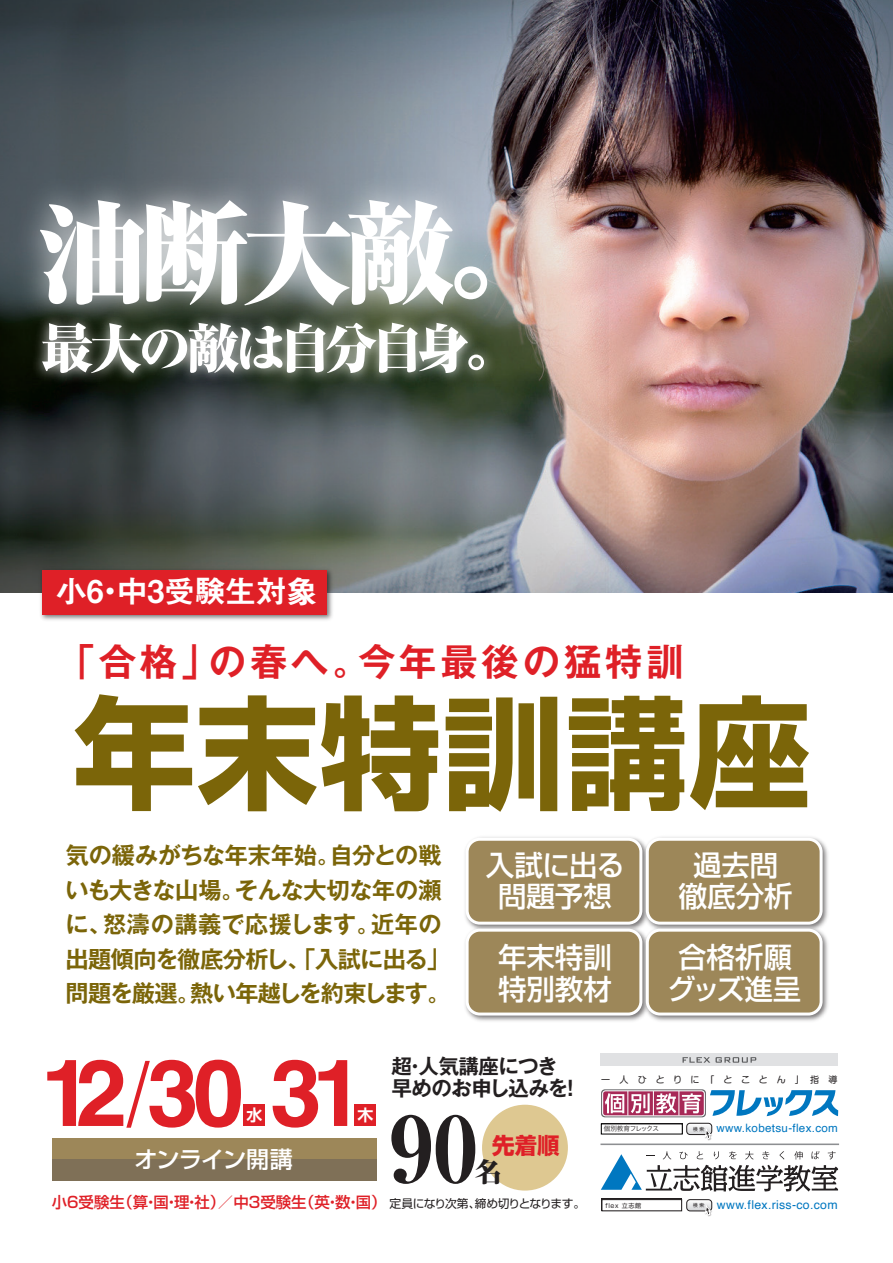
<style>
.page{position:relative;width:893px;height:1263px;background:#fff}
.page>*{position:absolute;margin:0;border:0;box-sizing:border-box;transform-origin:0 0}
.t1{font:700 121.95px "Shin Go Pro";letter-spacing:.01em;color:#7b6509}
.t2{font:800 expanded 111px "Ryumin Pro";color:#fff}
.t3{font:700 93px "Helvetica";color:#df2027}
.t4{font:700 expanded 90.15px "Ryumin Pro";color:#231f20}
.t5{font:800 expanded 52.95px "Ryumin Pro";letter-spacing:-.12em;color:#fff}
.t6{font:700 37.5px "Gothic MB101 Pro De";letter-spacing:.1em;color:#df2027}
.t7{font:31.5px "Midashi Go Pro MB31";letter-spacing:-.025em;color:#fff}
.t8{font:500 28.5px/31.2px "Shin Go Pro";color:#fff;text-align:center}
.t9{font:800 expanded 26.85px "Ryumin Pro";color:#231f20}
.t10{font:700 23.25px/34.5px "Gothic MB101 Pro De";letter-spacing:-.025em;color:#7b6509}
.t11{font:500 23.1px "Shin Go Pro";letter-spacing:-.035em;color:#fff}
.t12{font:700 22.35px "Shin Go Pro";color:#df2027}
.t13{font:700 20.55px/22.5px "Gothic MB101 Pro De";letter-spacing:-.03em;color:#231f20}
.t14{font:700 15.9px "Shin Go Pro De";color:#fff}
.t15{font:500 15.45px "Shin Go Pro";letter-spacing:-.06em;color:#df2027}
.t16{font:12.15px "Helvetica";letter-spacing:.025em;color:#0077c0}
.t17{font:11.7px "Shin Go Pro";letter-spacing:-.06em;color:#231f20}
.t18{font:11.55px "Helvetica";letter-spacing:.025em;color:#0077c0}
.t19{font:9px "Shin M Go Pro";letter-spacing:.975em;color:#231f20}
.t20{font:6.6px "Hira Kaku Pro W3";letter-spacing:-.1em;color:#231f20}
.t21{font:6.15px "Shin Go Pro";letter-spacing:.1em;color:#231f20}
.t22{font:4.95px "Shin Go Pro";color:#231f20;scale:.95 1}
.s1{font-weight:300;font-size:80.55px}
</style>
<div class="page">
<img style="left:0;top:0;width:893px;height:593px">
<img style="left:23px;top:365px;width:482px;height:35px">
<img style="left:0;top:157px;width:535px;height:208px">
<div style="left:243px;top:1104px;width:22px;height:22px;background:#df2027"></div>
<div style="left:354px;top:1104px;width:22px;height:22px;background:#df2027"></div>
<img style="left:465px;top:837px;width:176px;height:87px">
<div style="left:467px;top:839px;width:174px;height:84px;background:#9d8759;border-radius:13px"></div>
<div style="left:466px;top:838px;width:176px;height:87px;border:3px solid #fff;border-radius:13px"></div>
<img style="left:641px;top:837px;width:187px;height:87px">
<div style="left:647px;top:839px;width:174px;height:84px;background:#9d8759;border-radius:13px"></div>
<div style="left:646px;top:838px;width:177px;height:87px;border:3px solid #fff;border-radius:13px"></div>
<img style="left:465px;top:924px;width:176px;height:97px">
<div style="left:467px;top:930px;width:174px;height:84px;background:#9d8759;border-radius:13px"></div>
<div style="left:466px;top:929px;width:176px;height:86px;border:3px solid #fff;border-radius:13px"></div>
<img style="left:641px;top:924px;width:187px;height:97px">
<div style="left:647px;top:930px;width:174px;height:84px;background:#9d8759;border-radius:13px"></div>
<div style="left:646px;top:929px;width:177px;height:86px;border:3px solid #fff;border-radius:13px"></div>
<svg style="left:601px;top:1089px;width:105px;height:28px"></svg>
<svg style="left:602px;top:1090px;width:103px;height:26px"></svg>
<div style="left:603px;top:1091px;width:101px;height:24px;background:#a72957;border-radius:2px"></div>
<svg style="left:710px;top:1090px;width:128px;height:26px"></svg>
<svg style="left:605px;top:1091px;width:96px;height:24px"></svg>
<hr style="left:600px;top:1143px;width:239px;height:2px;background:#8d8f92">
<div style="left:602px;top:1199px;width:80px;height:12px;background:#fff;border:1px solid #231f20"></div>
<div style="left:686px;top:1123px;width:26px;height:12px;border:1px solid #231f20;border-radius:3px"></div>
<svg style="left:687px;top:1123px;width:25px;height:17px"></svg>
<div style="left:686px;top:1199px;width:26px;height:12px;border:1px solid #231f20;border-radius:3px"></div>
<svg style="left:687px;top:1199px;width:25px;height:17px"></svg>
<div style="left:601px;top:1123px;width:81px;height:10px;background:#171516"></div>
<div style="left:601px;top:1124px;width:81px;height:10px;background:#fff"></div>
<div style="left:601px;top:1053px;width:237px;height:13px;background:#e0e1e3"></div>
<svg style="left:682px;top:1057px;width:28px;height:6px"></svg>
<svg style="left:716px;top:1057px;width:40px;height:6px"></svg>
<img style="left:38px;top:565px;width:298px;height:55px">
<div style="left:42px;top:570px;width:285px;height:45px;background:#df2027"></div>
<svg style="left:601px;top:1151px;width:237px;height:40px"></svg>
<div style="left:482px;top:1105px;width:86px;height:85px;background:#dec891;border-radius:50%"></div>
<div style="left:52px;top:1139px;width:324px;height:42px;background:#9d8759"></div>
<div style="left:52px;top:1160px;width:324px;height:21px;background:#7f7057"></div>
<h2 class="t2" style="left:37px;top:166px;width:523px">油断大敵。</h2>
<h3 class="t5" style="left:41px;top:306px;width:479px">最大の敵は自分自身。</h3>
<h3 class="t7" style="left:56px;top:566px;width:263px">小6・中3受験生対象</h3>
<h3 class="t6" style="left:58px;top:630px;width:628px">「合格」の春へ。今年最後の猛特訓</h3>
<h1 class="t1" style="left:73px;top:656px;width:739px">年末特訓講座</h1>
<p class="t10" style="left:65px;top:835px;width:387px">気の緩みがちな年末年始。自分との戦いも大きな山場。そんな大切な年の瀬に、怒濤の講義で応援します。近年の出題傾向を徹底分析し、「入試に出る」問題を厳選。熱い年越しを約束します。</p>
<p class="t8" style="left:486px;top:846px;width:141px">入試に出る問題予想</p>
<p class="t8" style="left:679px;top:846px;width:115px">過去問徹底分析</p>
<p class="t8" style="left:498px;top:938px;width:115px;text-align:left">年末特訓特別教材</p>
<p class="t8" style="left:668px;top:938px;width:135px">合格祈願グッズ進呈</p>
<h3 class="t3" style="left:41px;top:1018px;width:324px">12<span class="s1">/</span>30 31</h3>
<p class="t14" style="left:246px;top:1101px;width:17px">水</p>
<p class="t14" style="left:357px;top:1101px;width:17px">木</p>
<p class="t11" style="left:135px;top:1140px;width:160px">オンライン開講</p>
<p class="t15" style="left:52px;top:1190px;width:336px">小６受験生（算・国・理・社）／中３受験生（英・数・国）</p>
<p class="t13" style="left:391px;top:1052px;width:191px">超・人気講座につき早めのお申し込みを！</p>
<p class="t12" style="left:492px;top:1128px;width:69px">先着順</p>
<h3 class="t4" style="left:389px;top:1077px;width:91px">90</h3>
<p class="t9" style="left:475px;top:1150px;width:29px">名</p>
<p class="t17" style="left:390px;top:1194px;width:197px">定員になり次第、締め切りとなります。</p>
<p class="t19" style="left:601px;top:1072px;width:238px">一人ひとりに「とことん」指導</p>
<p class="t20" style="left:604px;top:1123px;width:57px">個別教育フレックス</p>
<p class="t18" style="left:716px;top:1119px;width:123px">www.kobetsu-flex.com</p>
<p class="t22" style="left:693px;top:1125px;width:13px">検 索</p>
<p class="t21" style="left:605px;top:1200px;width:37px">flex 立志館</p>
<p class="t16" style="left:717px;top:1195px;width:122px">www.flex.riss-co.com</p>
<p class="t22" style="left:693px;top:1201px;width:13px">検 索</p>
</div>
